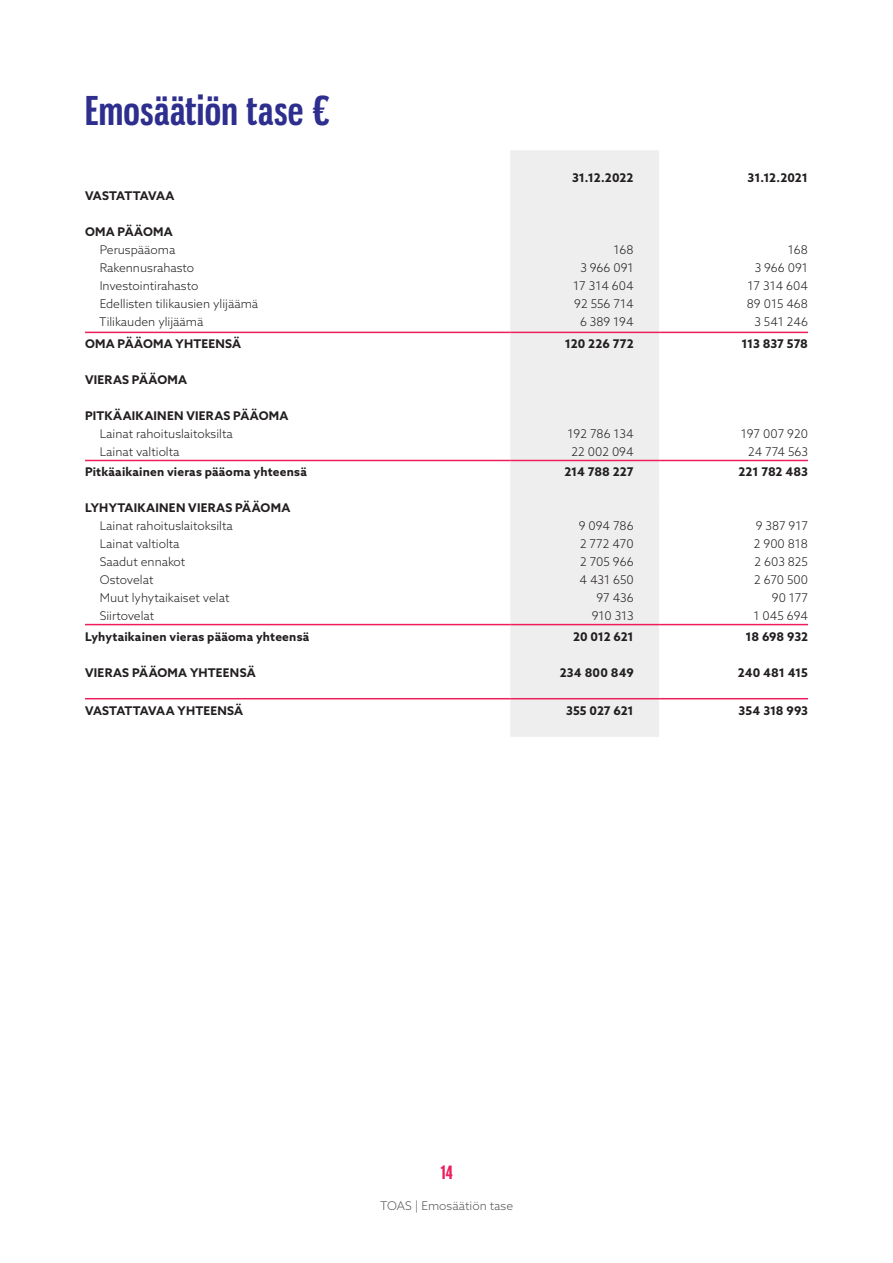
<style>
.page{position:relative;width:893px;height:1263px;background:#fff}
.page>*{position:absolute;margin:0;border:0;box-sizing:border-box;transform-origin:0 0}
.t1{font:700 39px "Gnuolane Rg";letter-spacing:.01em;color:#2d2e8e}
.t2{font:700 18px "Gnuolane Rg";color:#ee1e5b}
.t3{font:300 12px "Azo Sans";color:#231f20}
.t4{font:700 12px "Azo Sans";letter-spacing:.015em;color:#231f20}
.t5{font:300 12px "Azo Sans";color:#57585a}
.t6{font:700 12px "Azo Sans";letter-spacing:-.01em;color:#231f20}
.t7{font:700 12px "Azo Sans";letter-spacing:-.005em;color:#231f20}
.t8{font:700 12px "Azo Sans";letter-spacing:-.045em;color:#231f20}
.t9{font:700 12px "Azo Sans";letter-spacing:-.015em;color:#231f20}
</style>
<div class="page">
<div style="left:510px;top:150px;width:149px;height:587px;background:#eeeeef"></div>
<hr style="left:85px;top:332px;width:425px;height:1px;background:#ee1e5b">
<hr style="left:85px;top:460px;width:425px;height:1px;background:#ee1e5b">
<hr style="left:85px;top:624px;width:425px;height:1px;background:#ee1e5b">
<hr style="left:85px;top:698px;width:425px;height:1px;background:#ee1e5b">
<hr style="left:510px;top:698px;width:149px;height:1px;background:#ee1e5b">
<hr style="left:659px;top:698px;width:149px;height:1px;background:#ee1e5b">
<hr style="left:510px;top:624px;width:149px;height:1px;background:#ee1e5b">
<hr style="left:659px;top:624px;width:149px;height:1px;background:#ee1e5b">
<hr style="left:510px;top:460px;width:149px;height:1px;background:#ee1e5b">
<hr style="left:659px;top:460px;width:149px;height:1px;background:#ee1e5b">
<hr style="left:510px;top:332px;width:149px;height:1px;background:#ee1e5b">
<hr style="left:659px;top:332px;width:149px;height:1px;background:#ee1e5b">
<h1 class="t1" style="left:85px;top:87px;width:246px">Emosäätiön tase €</h1>
<p class="t4" style="left:572px;top:170px;width:63px">31.12.2022</p>
<p class="t4" style="left:748px;top:170px;width:62px">31.12.2021</p>
<p class="t8" style="left:85px;top:188px;width:91px">VASTATTAVAA</p>
<p class="t4" style="left:85px;top:224px;width:89px">OMA PÄÄOMA</p>
<p class="t3" style="left:100px;top:242px;width:77px">Peruspääoma</p>
<p class="t3" style="left:613px;top:242px;width:22px">168</p>
<p class="t3" style="left:788px;top:242px;width:22px">168</p>
<p class="t3" style="left:100px;top:260px;width:96px">Rakennusrahasto</p>
<p class="t3" style="left:580px;top:260px;width:55px">3 966 091</p>
<p class="t3" style="left:755px;top:260px;width:55px">3 966 091</p>
<p class="t3" style="left:100px;top:278px;width:100px">Investointirahasto</p>
<p class="t3" style="left:573px;top:278px;width:62px">17 314 604</p>
<p class="t3" style="left:748px;top:278px;width:62px">17 314 604</p>
<p class="t3" style="left:100px;top:296px;width:160px">Edellisten tilikausien ylijäämä</p>
<p class="t3" style="left:574px;top:296px;width:61px">92 556 714</p>
<p class="t3" style="left:747px;top:296px;width:63px">89 015 468</p>
<p class="t3" style="left:99px;top:314px;width:106px">Tilikauden ylijäämä</p>
<p class="t3" style="left:580px;top:314px;width:55px">6 389 194</p>
<p class="t3" style="left:754px;top:314px;width:55px">3 541 246</p>
<p class="t4" style="left:85px;top:336px;width:158px">OMA PÄÄOMA YHTEENSÄ</p>
<p class="t4" style="left:565px;top:336px;width:70px">120 226 772</p>
<p class="t6" style="left:741px;top:336px;width:68px">113 837 578</p>
<p class="t4" style="left:85px;top:372px;width:103px">VIERAS PÄÄOMA</p>
<p class="t4" style="left:85px;top:408px;width:205px">PITKÄAIKAINEN VIERAS PÄÄOMA</p>
<p class="t3" style="left:100px;top:426px;width:135px">Lainat rahoituslaitoksilta</p>
<p class="t3" style="left:568px;top:426px;width:68px">192 786 134</p>
<p class="t3" style="left:741px;top:426px;width:69px">197 007 920</p>
<p class="t3" style="left:100px;top:444px;width:81px">Lainat valtiolta</p>
<p class="t3" style="left:572px;top:444px;width:64px">22 002 094</p>
<p class="t3" style="left:748px;top:444px;width:61px">24 774 563</p>
<p class="t4" style="left:85px;top:464px;width:223px">Pitkäaikainen vieras pääoma yhteensä</p>
<p class="t9" style="left:564px;top:464px;width:71px">214 788 227</p>
<p class="t7" style="left:738px;top:464px;width:71px">221 782 483</p>
<p class="t4" style="left:85px;top:500px;width:207px">LYHYTAIKAINEN VIERAS PÄÄOMA</p>
<p class="t3" style="left:100px;top:518px;width:135px">Lainat rahoituslaitoksilta</p>
<p class="t3" style="left:579px;top:518px;width:56px">9 094 786</p>
<p class="t3" style="left:756px;top:518px;width:54px">9 387 917</p>
<p class="t3" style="left:100px;top:536px;width:81px">Lainat valtiolta</p>
<p class="t3" style="left:580px;top:536px;width:55px">2 772 470</p>
<p class="t3" style="left:754px;top:536px;width:56px">2 900 818</p>
<p class="t3" style="left:100px;top:554px;width:87px">Saadut ennakot</p>
<p class="t3" style="left:580px;top:554px;width:55px">2 705 966</p>
<p class="t3" style="left:755px;top:554px;width:55px">2 603 825</p>
<p class="t3" style="left:100px;top:572px;width:55px">Ostovelat</p>
<p class="t3" style="left:579px;top:572px;width:56px">4 431 650</p>
<p class="t3" style="left:754px;top:572px;width:55px">2 670 500</p>
<p class="t3" style="left:100px;top:590px;width:131px">Muut lyhytaikaiset velat</p>
<p class="t3" style="left:596px;top:590px;width:39px">97 436</p>
<p class="t3" style="left:772px;top:590px;width:38px">90 177</p>
<p class="t3" style="left:100px;top:608px;width:56px">Siirtovelat</p>
<p class="t3" style="left:592px;top:608px;width:44px">910 313</p>
<p class="t3" style="left:754px;top:608px;width:56px">1 045 694</p>
<p class="t4" style="left:85px;top:628px;width:226px">Lyhytaikainen vieras pääoma yhteensä</p>
<p class="t4" style="left:573px;top:628px;width:62px">20 012 621</p>
<p class="t4" style="left:745px;top:628px;width:64px">18 698 932</p>
<p class="t4" style="left:85px;top:664px;width:172px">VIERAS PÄÄOMA YHTEENSÄ</p>
<p class="t4" style="left:560px;top:664px;width:75px">234 800 849</p>
<p class="t7" style="left:738px;top:664px;width:72px">240 481 415</p>
<p class="t4" style="left:85px;top:702px;width:160px">VASTATTAVAA YHTEENSÄ</p>
<p class="t6" style="left:566px;top:702px;width:69px">355 027 621</p>
<p class="t4" style="left:738px;top:702px;width:71px">354 318 993</p>
<h2 class="t2" style="left:441px;top:1161px;width:14px">14</h2>
<p class="t5" style="left:380px;top:1198px;width:135px">TOAS | Emosäätiön tase</p>
</div>
